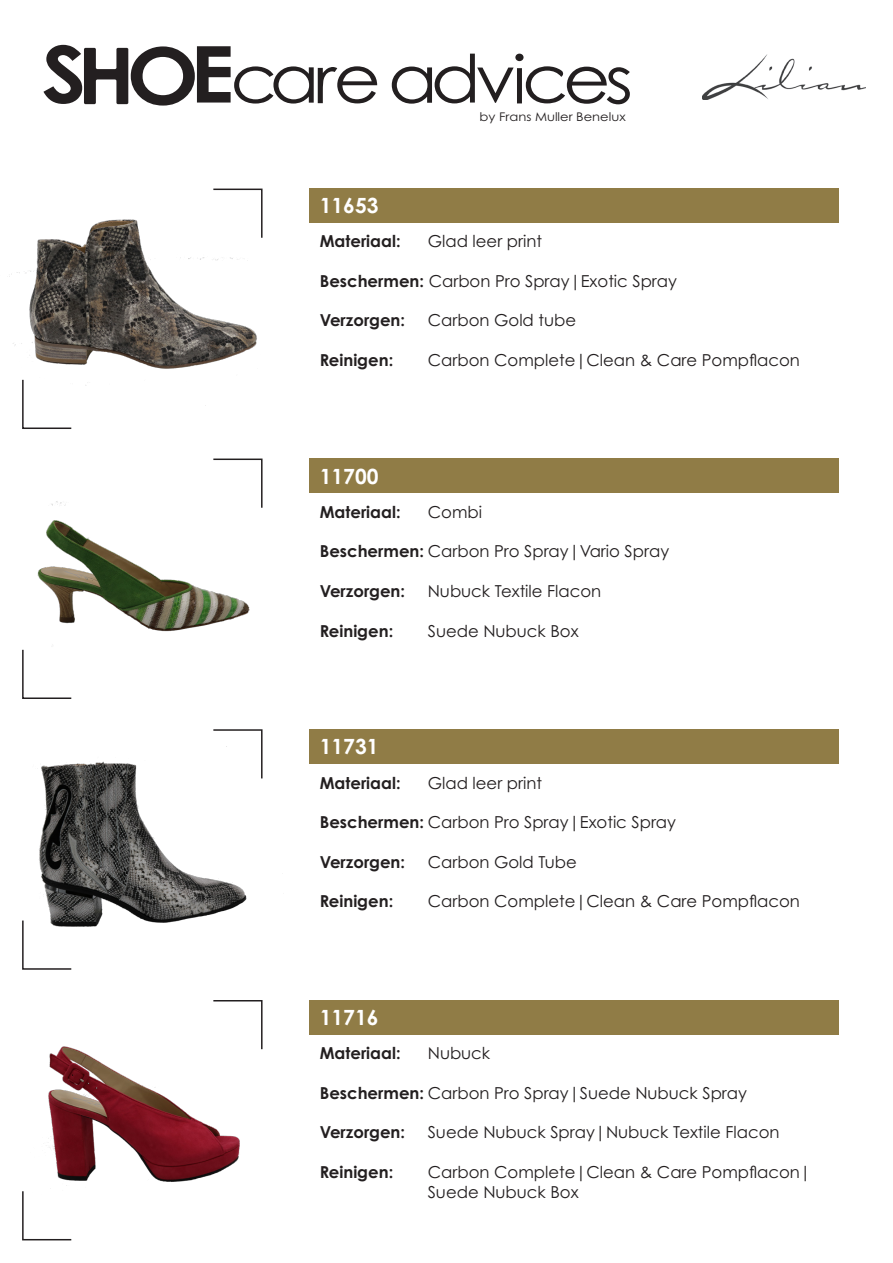
<style>
.page{position:relative;width:893px;height:1263px;background:#fff}
.page>*{position:absolute;margin:0;border:0;box-sizing:border-box;transform-origin:0 0}
.t1{font:700 21px "Century Gothic Pro";color:#fff}
.t2{font:16.5px/19.8px "Century Gothic Pro";color:#231f20}
.t3{font:700 16.5px "Century Gothic Pro";color:#231f20}
.t4{font:12px "Century Gothic";color:#231f20;scale:1.1 1}
.s1{font-weight:700}
</style>
<div class="page">
<img style="left:702px;top:54px;width:163px;height:45px">
<svg style="left:43px;top:45px;width:334px;height:61px"></svg>
<svg style="left:392px;top:54px;width:238px;height:50px"></svg>
<div style="left:309px;top:189px;width:529px;height:34px;background:#907c46"></div>
<div style="left:309px;top:458px;width:529px;height:35px;background:#907c46"></div>
<div style="left:309px;top:729px;width:529px;height:35px;background:#907c46"></div>
<div style="left:309px;top:1000px;width:529px;height:35px;background:#907c46"></div>
<img style="left:37px;top:501px;width:213px;height:131px">
<svg style="left:213px;top:188px;width:50px;height:50px"></svg>
<svg style="left:22px;top:406px;width:50px;height:23px"></svg>
<svg style="left:212px;top:458px;width:51px;height:51px"></svg>
<svg style="left:22px;top:649px;width:50px;height:50px"></svg>
<svg style="left:213px;top:729px;width:50px;height:18px"></svg>
<svg style="left:22px;top:960px;width:50px;height:10px"></svg>
<svg style="left:213px;top:1000px;width:50px;height:15px"></svg>
<svg style="left:22px;top:1191px;width:50px;height:50px"></svg>
<img style="left:9px;top:191px;width:253px;height:215px">
<img style="left:22px;top:747px;width:241px;height:213px">
<img style="left:27px;top:1015px;width:236px;height:203px">
<p class="t1" style="left:320px;top:192px;width:60px">11653</p>
<p class="t4" style="left:480px;top:108px;width:134px">by Frans Muller Benelux</p>
<p class="t3" style="left:320px;top:231px;width:82px">Materiaal:</p>
<p class="t2" style="left:428px;top:231px;width:116px">Glad leer print</p>
<p class="t2" style="left:320px;top:271px;width:359px"><span class="s1">Beschermen:</span> Carbon Pro Spray|Exotic Spray</p>
<p class="t3" style="left:320px;top:310px;width:87px">Verzorgen:</p>
<p class="t2" style="left:428px;top:310px;width:150px">Carbon Gold tube</p>
<p class="t3" style="left:320px;top:350px;width:75px">Reinigen:</p>
<p class="t2" style="left:428px;top:350px;width:374px">Carbon Complete|Clean &amp; Care Pompflacon</p>
<p class="t1" style="left:320px;top:463px;width:60px">11700</p>
<p class="t3" style="left:320px;top:501px;width:82px">Materiaal:</p>
<p class="t2" style="left:428px;top:502px;width:56px">Combi</p>
<p class="t2" style="left:320px;top:541px;width:351px"><span class="s1">Beschermen:</span> Carbon Pro Spray|Vario Spray</p>
<p class="t3" style="left:320px;top:581px;width:87px">Verzorgen:</p>
<p class="t2" style="left:428px;top:581px;width:175px">Nubuck Textile Flacon</p>
<p class="t3" style="left:320px;top:620px;width:75px">Reinigen:</p>
<p class="t2" style="left:428px;top:620px;width:152px">Suede Nubuck Box</p>
<p class="t1" style="left:320px;top:734px;width:60px">11731</p>
<p class="t3" style="left:320px;top:772px;width:82px">Materiaal:</p>
<p class="t2" style="left:428px;top:772px;width:116px">Glad leer print</p>
<p class="t2" style="left:320px;top:812px;width:358px"><span class="s1">Beschermen:</span> Carbon Pro Spray|Exotic Spray</p>
<p class="t3" style="left:320px;top:851px;width:87px">Verzorgen:</p>
<p class="t2" style="left:428px;top:852px;width:150px">Carbon Gold Tube</p>
<p class="t3" style="left:320px;top:891px;width:75px">Reinigen:</p>
<p class="t2" style="left:428px;top:891px;width:374px">Carbon Complete|Clean &amp; Care Pompflacon</p>
<p class="t1" style="left:320px;top:1004px;width:60px">11716</p>
<p class="t3" style="left:320px;top:1043px;width:82px">Materiaal:</p>
<p class="t2" style="left:428px;top:1043px;width:64px">Nubuck</p>
<p class="t2" style="left:320px;top:1083px;width:429px"><span class="s1">Beschermen:</span> Carbon Pro Spray|Suede Nubuck Spray</p>
<p class="t3" style="left:320px;top:1122px;width:87px">Verzorgen:</p>
<p class="t2" style="left:428px;top:1122px;width:353px">Suede Nubuck Spray|Nubuck Textile Flacon</p>
<p class="t3" style="left:320px;top:1162px;width:75px">Reinigen:</p>
<p class="t2" style="left:428px;top:1162px;width:385px">Carbon Complete|Clean &amp; Care Pompflacon|<br>Suede Nubuck Box</p>
</div>
